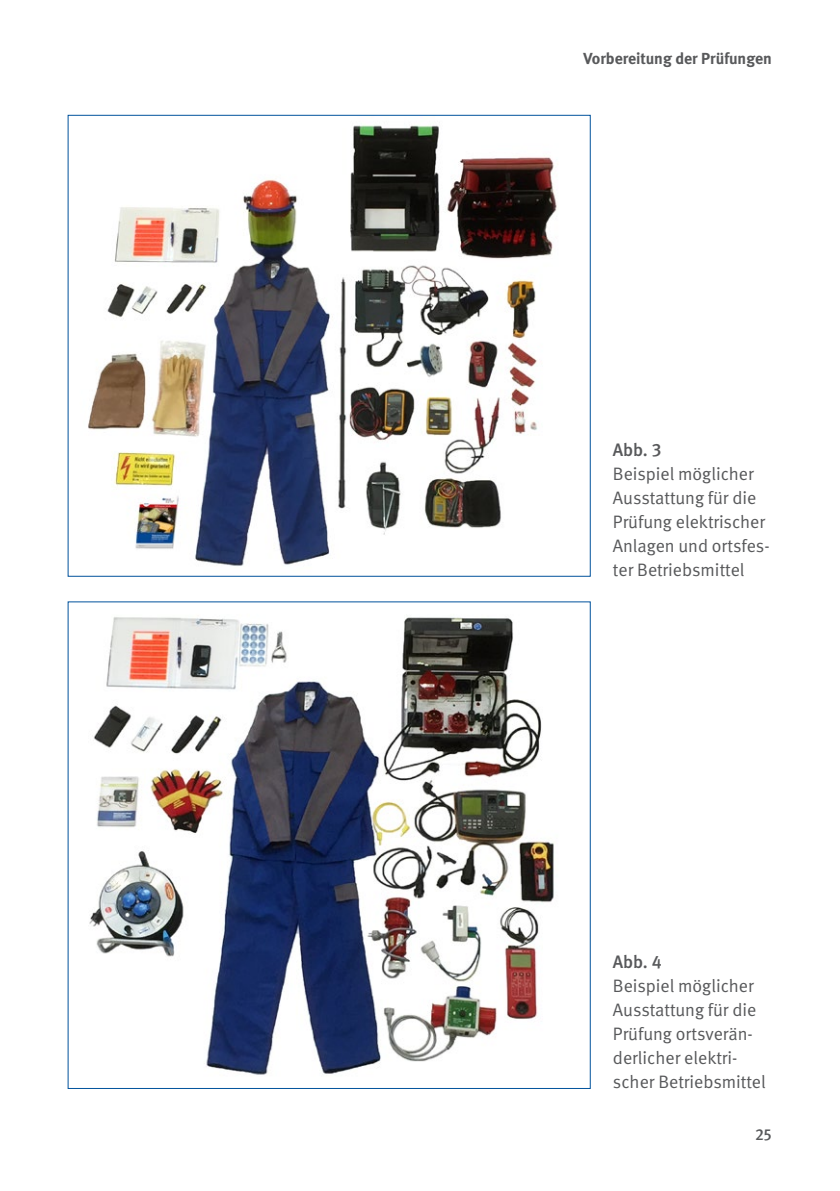
<style>
.page{position:relative;width:840px;height:1191px;background:#fff}
.page>*{position:absolute;margin:0;border:0;box-sizing:border-box;transform-origin:0 0}
.t1{font:18px/24px "DGUV Meta";color:#58595b}
.t2{font:500 18px "DGUV Meta";letter-spacing:-.005em;color:#58595b}
.t3{font:700 16px "DGUV Meta";color:#58595b}
.t4{font:500 16px "DGUV Meta";color:#58595b}
</style>
<div class="page">
<img style="left:88px;top:125px;width:469px;height:441px">
<img style="left:89px;top:617px;width:465px;height:458px">
<p class="t3" style="left:583px;top:49px;width:190px">Vorbereitung der Prüfungen</p>
<p class="t2" style="left:612px;top:439px;width:50px">Abb. 3</p>
<p class="t1" style="left:612px;top:462px;width:158px">Beispiel möglicher<br>Ausstattung für die<br>Prüfung elektrischer<br>Anlagen und ortsfes&shy;ter Betriebsmittel</p>
<p class="t2" style="left:612px;top:951px;width:50px">Abb. 4</p>
<p class="t1" style="left:612px;top:974px;width:154px">Beispiel möglicher<br>Ausstattung für die<br>Prüfung ortsverän&shy;derlicher elektri&shy;scher Betriebsmittel</p>
<p class="t4" style="left:754px;top:1124px;width:18px">25</p>
</div>
